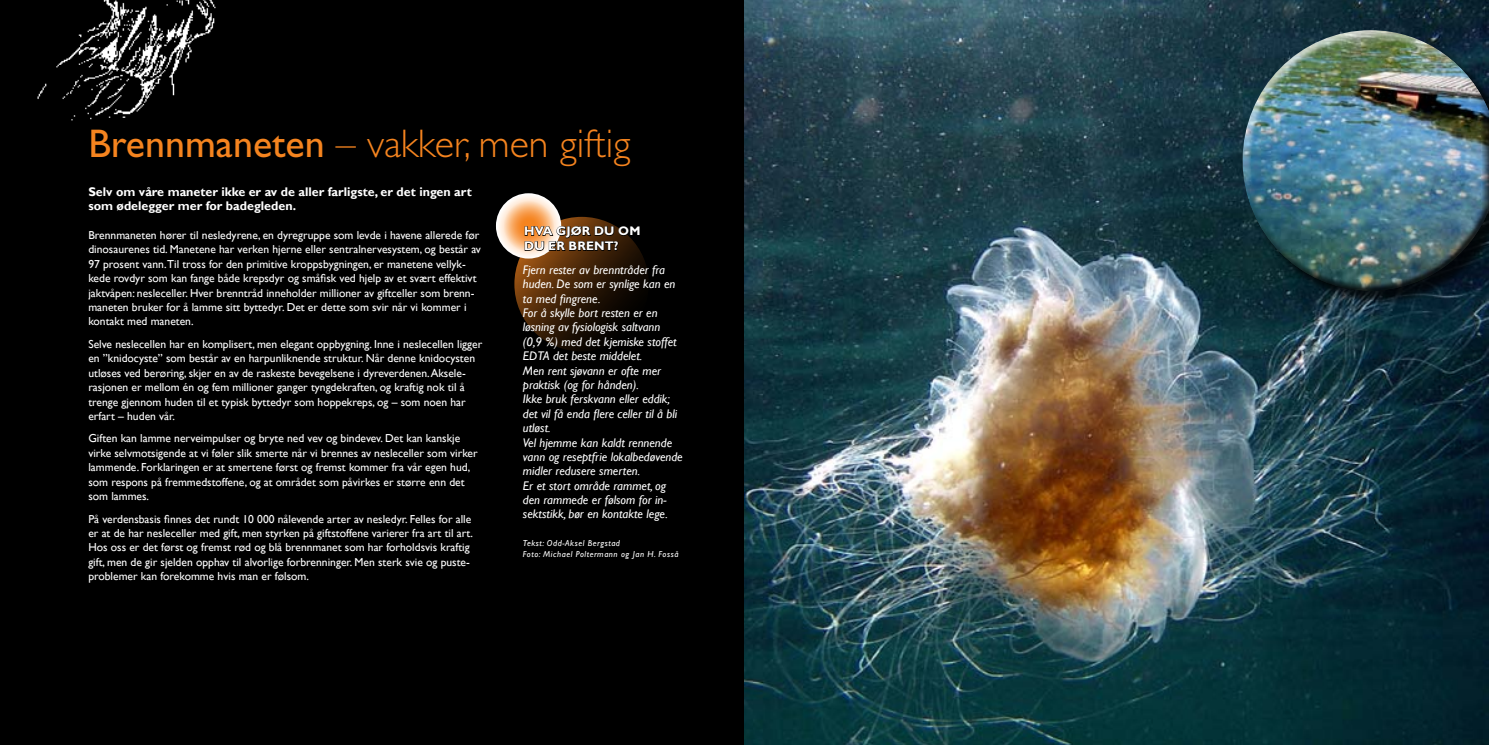
<style>
.page{position:relative;width:1489px;height:745px;background:#fff}
.page>*{position:absolute;margin:0;border:0;box-sizing:border-box;transform-origin:0 0}
.t1{font:300 40px "Gill Sans";color:#f5841f}
.t2{font:italic 12.5px/14.4px "Gill Sans";color:#fff}
.t3{font:700 12.5px/14.4px "Gill Sans";color:#fff}
.t4{font:700 12.5px/15px "Gill Sans";letter-spacing:.01em;color:#fff}
.t5{font:11.5px/14.4px "Gill Sans";color:#fff}
.t6{font:italic 8.75px/11.2px "Gill Sans";letter-spacing:.06em;color:#fff}
.s1{font-weight:400}
</style>
<div class="page">
<div style="left:0;top:0;width:759px;height:744px;background:#000"></div>
<svg style="left:514px;top:217px;width:135px;height:134px"></svg>
<svg style="left:496px;top:193px;width:65px;height:65px"></svg>
<svg style="left:503px;top:200px;width:51px;height:51px"></svg>
<svg style="left:524px;top:225px;width:116px;height:26px"></svg>
<img style="left:744px;top:0;width:744px;height:744px">
<div style="left:1244px;top:32px;width:244px;height:274px;background:#000;opacity:.75"></div>
<div style="left:1233px;top:29px;width:252px;height:198px;background:#fff;opacity:.75"></div>
<div style="left:1246px;top:71px;width:242px;height:220px;background:#000;opacity:.75"></div>
<img style="left:37px;top:0;width:179px;height:121px">
<h1 class="t1" style="left:88px;top:121px;width:543px"><span class="s1">Brennmaneten</span> – vakker, men giftig</h1>
<p class="t3" style="left:88px;top:185px;width:385px">Selv om våre maneter ikke er av de aller farligste, er det ingen art som ødelegger mer for badegleden.</p>
<p class="t5" style="left:88px;top:228px;width:394px">Brennmaneten hører til nesledyrene, en dyregruppe som levde i havene allerede før dinosaurenes tid. Manetene har verken hjerne eller sentralnervesystem, og består av 97 prosent vann.Til tross for den primitive kroppsbygningen, er manetene vellyk&shy;kede rovdyr som kan fange både krepsdyr og småfisk ved hjelp av et svært effektivt jaktvåpen: nesleceller. Hver brenntråd inneholder millioner av giftceller som brenn&shy;maneten bruker for å lamme sitt byttedyr. Det er dette som svir når vi kommer i kontakt med maneten.</p>
<p class="t5" style="left:88px;top:337px;width:395px">Selve neslecellen har en komplisert, men elegant oppbygning. Inne i neslecellen ligger en ”knidocyste” som består av en harpunliknende struktur. Når denne knidocysten utløses ved berøring, skjer en av de raskeste bevegelsene i dyreverdenen. Aksele&shy;rasjonen er mellom én og fem millioner ganger tyngdekraften, og kraftig nok til å trenge gjennom huden til et typisk byttedyr som hoppekreps, og – som noen har erfart – huden vår.</p>
<p class="t5" style="left:88px;top:431px;width:391px">Giften kan lamme nerveimpulser og bryte ned vev og bindevev. Det kan kanskje virke selvmotsigende at vi føler slik smerte når vi brennes av nesleceller som virker lammende. Forklaringen er at smertene først og fremst kommer fra vår egen hud, som respons på fremmedstoffene, og at området som påvirkes er større enn det som lammes.</p>
<p class="t5" style="left:88px;top:511px;width:386px">På verdensbasis finnes det rundt 10 000 nålevende arter av nesledyr. Felles for alle er at de har nesleceller med gift, men styrken på giftstoffene varierer fra art til art.<br>Hos oss er det først og fremst rød og blå brennmanet som har forholdsvis kraftig gift, men de gir sjelden opphav til alvorlige forbrenninger. Men sterk svie og puste&shy;problemer kan forekomme hvis man er følsom.</p>
<p class="t4" style="left:524px;top:223px;width:118px">HVA GJØR DU OM<br>DU ER BRENT?</p>
<p class="t2" style="left:523px;top:262px;width:161px">Fjern rester av brenntråder fra huden. De som er synlige kan en ta med fingrene.<br>For å skylle bort resten er en løsning av fysiologisk saltvann<br>(0,9 %) med det kjemiske stoffet<br>EDTA det beste middelet.<br>Men rent sjøvann er ofte mer praktisk (og for hånden).<br>Ikke bruk ferskvann eller eddik; det vil få enda flere celler til å bli utløst.<br>Vel hjemme kan kaldt rennende vann og reseptfrie lokalbedøvende midler redusere smerten.<br>Er et stort område rammet, og den rammede er følsom for in&shy;sektstikk, bør en kontakte lege.</p>
<p class="t6" style="left:523px;top:537px;width:157px">Tekst: Odd-Aksel Bergstad<br>Foto: Michael Poltermann og Jan H. Fosså</p>
</div>
